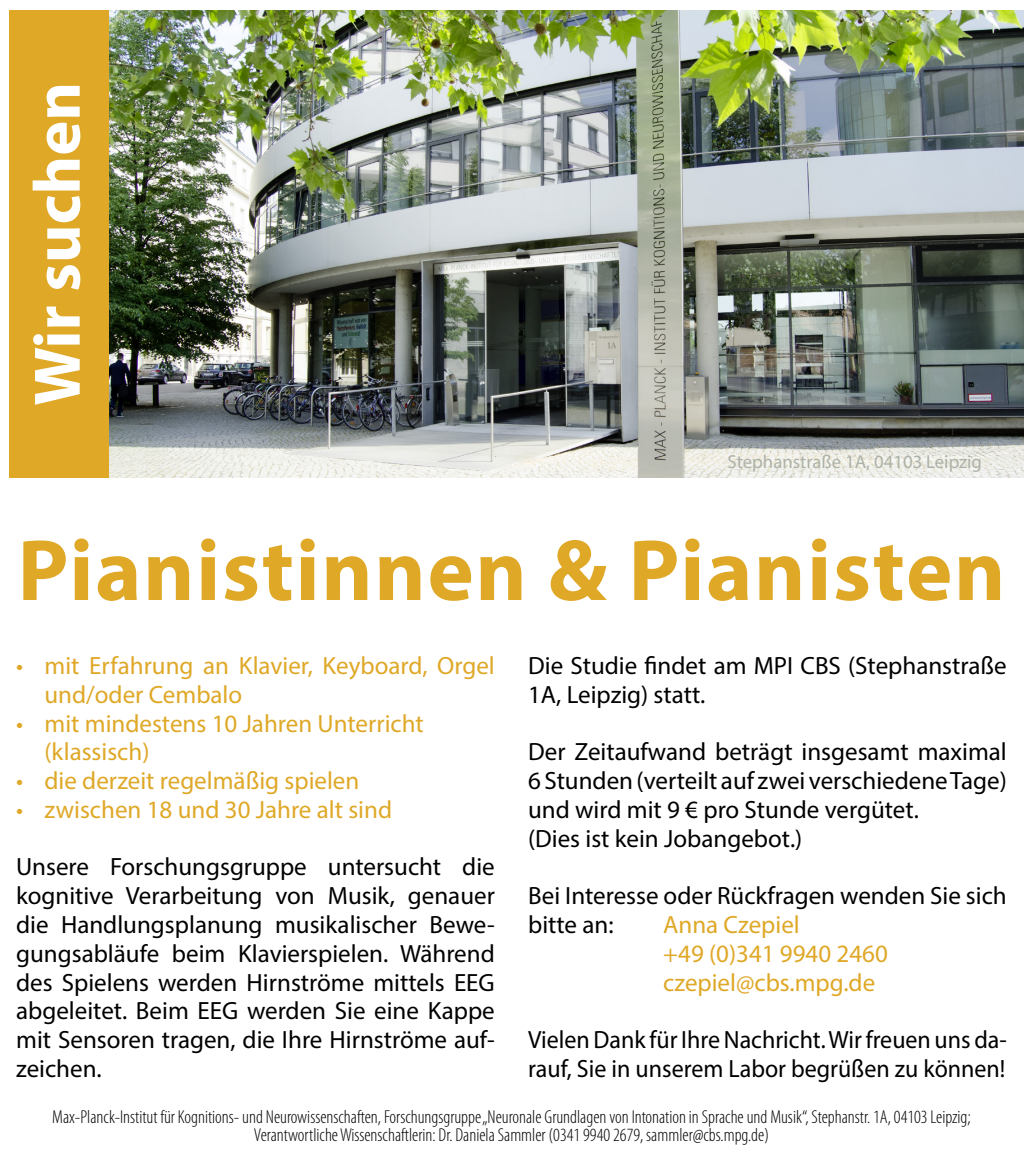
<style>
.page{position:relative;width:1033px;height:1152px;background:#fff}
.page>*{position:absolute;margin:0;border:0;box-sizing:border-box;transform-origin:0 0}
.t1{font:700 87.5px "Myriad Pro";letter-spacing:.02em;color:#dfa827}
.t2{font:700 66.25px "Myriad Pro";color:#fff}
.t3{font:25px/28.8px "Myriad Pro";color:#000}
.t4{font:25px/28.8px "Myriad Pro";color:#dfa827}
.t5{font:25px/28.8px "Myriad Pro";color:#000;scale:.96 1}
.t6{font:300 condensed 18.75px/18.8px "Myriad Pro";color:#000;text-align:center}
.t7{font:18.75px "Myriad Pro";color:#adb2a8}
</style>
<div class="page">
<img style="left:109px;top:10px;width:914px;height:467px">
<div style="left:10px;top:10px;width:99px;height:467px;background:#dfa827"></div>
<h2 class="t2" style="left:14px;top:405px;width:325px;rotate:-90deg">Wir suchen</h2>
<p class="t7" style="left:727px;top:450px;width:256px">Stephanstraße 1A, 04103 Leipzig</p>
<h1 class="t1" style="left:18px;top:513px;width:989px">Pianistinnen &amp; Pianisten</h1>
<p class="t4" style="left:44px;top:650px;width:452px;text-indent:-28px">• mit Erfahrung an Klavier, Keyboard, Orgel und/oder Cembalo</p>
<p class="t4" style="left:44px;top:708px;width:381px;text-indent:-28px">• mit mindestens 10 Jahren Unterricht (klassisch)</p>
<p class="t4" style="left:16px;top:765px;width:344px">• die derzeit regelmäßig spielen</p>
<p class="t4" style="left:16px;top:794px;width:377px">• zwischen 18 und 30 Jahre alt sind</p>
<p class="t3" style="left:16px;top:852px;width:480px;text-align:justify">Unsere Forschungsgruppe untersucht die kognitive Verarbeitung von Musik, genauer die Handlungsplanung musikalischer Bewe&shy;gungsabläufe beim Klavierspielen. Während des Spielens werden Hirnströme mittels EEG abgeleitet. Beim EEG werden Sie eine Kappe mit Sensoren tragen, die Ihre Hirnströme auf&shy;zeichen.</p>
<p class="t3" style="left:528px;top:650px;width:480px">Die Studie findet am MPI CBS (Stephanstraße<br>1A, Leipzig) statt.</p>
<p class="t3" style="left:528px;top:737px;width:480px">Der Zeitaufwand beträgt insgesamt maximal 6 Stunden (verteilt auf zwei verschiedene Tage) und wird mit 9 € pro Stunde vergütet.<br>(Dies ist kein Jobangebot.)</p>
<p class="t3" style="left:528px;top:880px;width:480px">Bei Interesse oder Rückfragen wenden Sie sich bitte an:</p>
<p class="t4" style="left:663px;top:909px;width:226px">Anna Czepiel<br>+49 (0)341 9940 2460 czepiel@cbs.mpg.de</p>
<p class="t5" style="left:528px;top:1024px;width:500px">Vielen Dank für Ihre Nachricht. Wir freuen uns da&shy;rauf, Sie in unserem Labor begrüßen zu können!</p>
<p class="t6" style="left:52px;top:1106px;width:919px">Max-Planck-Institut für Kognitions- und Neurowissenschaften, Forschungsgruppe „Neuronale Grundlagen von Intonation in Sprache und Musik“, Stephanstr. 1A, 04103 Leipzig;<br>Verantwortliche Wissenschaftlerin: Dr. Daniela Sammler (0341 9940 2679, sammler@cbs.mpg.de)</p>
</div>
